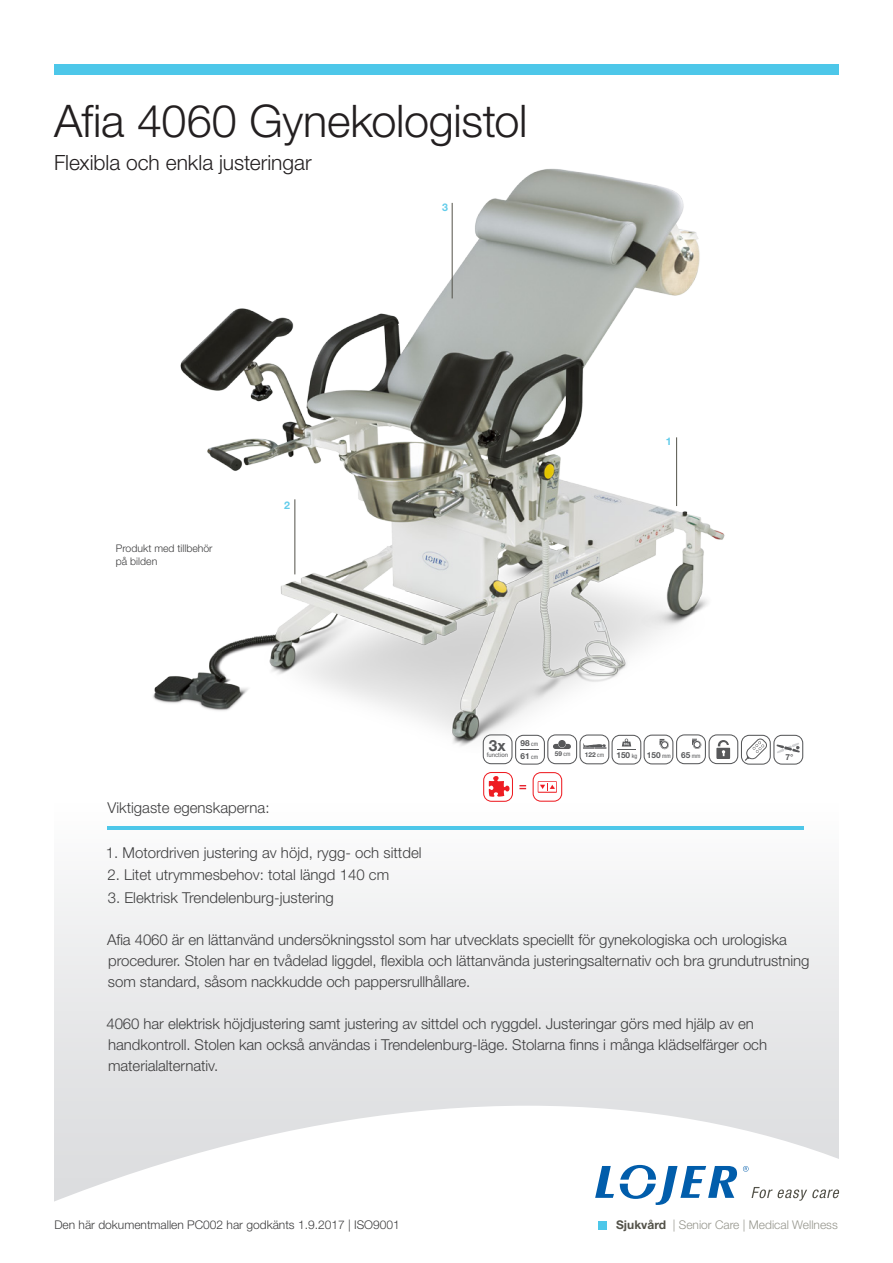
<style>
.page{position:relative;width:893px;height:1263px;background:#fff}
.page>*{position:absolute;margin:0;border:0;box-sizing:border-box;transform-origin:0 0}
.Pääotsikko{font:300 45px "Helvetica Neue LT Std";letter-spacing:-.005em;color:#231f20}
.Pääotsikko-2{font:300 21px "Helvetica Neue LT Std";color:#231f20}
.Ominaisuudet_vasen{font:700 15.45px "Helvetica Neue LT Std";color:#57585a}
.Taulukkoleipäteksti{font:300 15px/21px "Helvetica Neue LT Std";letter-spacing:-.005em;color:#3e3e3f}
.Taulukkoleipäteksti-2{font:300 12px "Helvetica Neue LT Std";color:#3e3e3f}
.Taulukkoleipäteksti-3{font:300 12px "Helvetica Neue LT Std";color:#96968d}
.Leipäteksti__tasapal{font:700 10.65px "Helvetica Neue LT Std";color:#62ccea}
.t1{font:300 10.5px/12.6px "Helvetica Neue LT Std";color:#3e3e3f}
.Ominaisuudet_vasen-2{font:700 8.25px "Helvetica Neue LT Std";color:#57585a}
.Ominaisuudet_vasen-3{font:700 6.6px "Helvetica Neue LT Std";color:#57585a}
.t2{font:6.15px "Arial";color:#57585a}
.s1{font-weight:400;font-stretch:condensed;font-size:6px}
.s2{font-weight:700;color:#535249}
</style>
<div class="page">
<svg style="left:54px;top:741px;width:785px;height:360px;fill:#eeeff0"></svg>
<img style="left:126px;top:168px;width:630px;height:607px">
<svg style="left:54px;top:1101px;width:786px;height:129px"></svg>
<svg style="left:595px;top:1166px;width:19px;height:32px"></svg>
<svg style="left:751px;top:1187px;width:88px;height:14px"></svg>
<svg style="left:620px;top:1165px;width:117px;height:40px"></svg>
<svg style="left:743px;top:1166px;width:6px;height:6px"></svg>
<div style="left:54px;top:64px;width:785px;height:11px;background:#4dc7e9"></div>
<hr style="left:452px;top:203px;width:1px;height:95px;background:#535249">
<hr style="left:294px;top:499px;width:1px;height:75px;background:#535249">
<hr style="left:676px;top:437px;width:1px;height:69px;background:#535249">
<div style="left:598px;top:1222px;width:8px;height:8px;background:#4dc7e9"></div>
<hr style="left:107px;top:827px;width:696px;height:3px;background:#4dc7e9">
<svg style="left:519px;top:785px;width:7px;height:4px"></svg>
<svg style="left:483px;top:772px;width:30px;height:30px"></svg>
<svg style="left:533px;top:772px;width:29px;height:30px"></svg>
<svg style="left:483px;top:734px;width:320px;height:31px"></svg>
<p class="Pääotsikko" style="left:54px;top:94px;width:475px">Afia 4060 Gynekologistol</p>
<p class="Pääotsikko-2" style="left:54px;top:150px;width:259px">Flexibla och enkla justeringar</p>
<p class="Leipäteksti__tasapal" style="left:442px;top:201px;width:7px">3</p>
<p class="t1" style="left:116px;top:542px;width:98px">Produkt med tillbehör på bilden</p>
<p class="Leipäteksti__tasapal" style="left:284px;top:498px;width:7px">2</p>
<p class="Leipäteksti__tasapal" style="left:666px;top:434px;width:7px">1</p>
<p class="Ominaisuudet_vasen" style="left:489px;top:735px;width:18px">3x</p>
<p class="Ominaisuudet_vasen-2" style="left:521px;top:738px;width:19px">98 <span class="s1">cm</span></p>
<p class="Ominaisuudet_vasen-2" style="left:521px;top:751px;width:19px">61 <span class="s1">cm</span></p>
<p class="Ominaisuudet_vasen-3" style="left:555px;top:750px;width:17px">59 <span class="s1">cm</span></p>
<p class="Ominaisuudet_vasen-2" style="left:616px;top:750px;width:22px">150 <span class="s1">kg</span></p>
<p class="Ominaisuudet_vasen-3" style="left:585px;top:750px;width:21px">122 <span class="s1">cm</span></p>
<p class="Ominaisuudet_vasen-2" style="left:647px;top:749px;width:25px">150 <span class="s1">mm</span></p>
<p class="Ominaisuudet_vasen-2" style="left:681px;top:749px;width:21px">65 <span class="s1">mm</span></p>
<p class="Ominaisuudet_vasen-2" style="left:785px;top:751px;width:9px">7°</p>
<p class="t2" style="left:487px;top:751px;width:23px">function</p>
<p class="Taulukkoleipäteksti" style="left:107px;top:797px;width:164px">Viktigaste egenskaperna:</p>
<p class="Taulukkoleipäteksti" style="left:106px;top:842px;width:317px">1. Motordriven justering av höjd, rygg- och sittdel</p>
<p class="Taulukkoleipäteksti" style="left:107px;top:864px;width:283px">2. Litet utrymmesbehov: total längd 140 cm</p>
<p class="Taulukkoleipäteksti" style="left:108px;top:887px;width:228px">3. Elektrisk Trendelenburg-justering</p>
<p class="Taulukkoleipäteksti" style="left:107px;top:929px;width:704px">Afia 4060 är en lättanvänd undersökningsstol som har utvecklats speciellt för gynekologiska och urologiska procedurer. Stolen har en tvådelad liggdel, flexibla och lättanvända justeringsalternativ och bra grundutrustning som standard, såsom nackkudde och pappersrullhållare.</p>
<p class="Taulukkoleipäteksti" style="left:106px;top:1013px;width:662px">4060 har elektrisk höjdjustering samt justering av sittdel och ryggdel. Justeringar görs med hjälp av en handkontroll. Stolen kan också användas i Trendelenburg-läge. Stolarna finns i många klädselfärger och materialalternativ.</p>
<p class="Taulukkoleipäteksti-2" style="left:54px;top:1218px;width:347px">Den här dokumentmallen PC002 har godkänts 1.9.2017 | ISO9001</p>
<p class="Taulukkoleipäteksti-3" style="left:616px;top:1217px;width:223px"><span class="s2">Sjukvård</span> | Senior Care | Medical Wellness</p>
</div>
